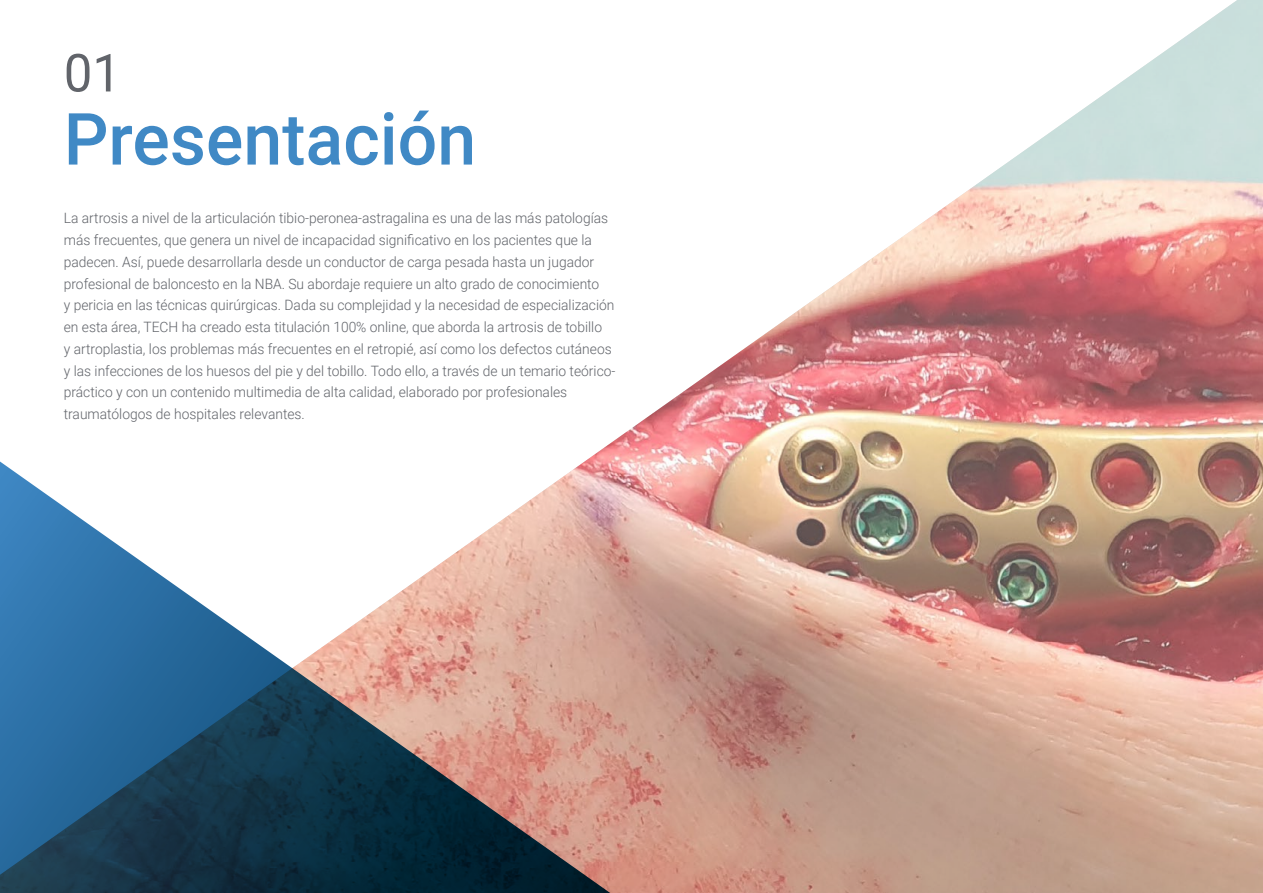
<style>
.page{position:relative;width:1263px;height:893px;background:#fff}
.page>*{position:absolute;margin:0;border:0;box-sizing:border-box;transform-origin:0 0}
.t1{font:500 72px "Roboto";color:#4089c5}
.t2{font:52.5px "Roboto";color:#61646a}
.t3{font:300 14.25px/21.8px "Roboto";color:#61646a}
</style>
<div class="page">
<img style="left:606px;top:0;width:657px;height:893px">
<svg style="left:0;top:446px;width:640px;height:447px"></svg>
<h2 class="t2" style="left:64px;top:36px;width:59px">01</h2>
<h1 class="t1" style="left:64px;top:89px;width:414px">Presentación</h1>
<p class="t3" style="left:64px;top:207px;width:553px">La artrosis a nivel de la articulación tibio-peronea-astragalina es una de las más patologías más frecuentes, que genera un nivel de incapacidad significativo en los pacientes que la padecen. Así, puede desarrollarla desde un conductor de carga pesada hasta un jugador profesional de baloncesto en la NBA. Su abordaje requiere un alto grado de conocimiento<br>y pericia en las técnicas quirúrgicas. Dada su complejidad y la necesidad de especialización en esta área, TECH ha creado esta titulación 100% online, que aborda la artrosis de tobillo<br>y artroplastia, los problemas más frecuentes en el retropié, así como los defectos cutáneos y las infecciones de los huesos del pie y del tobillo. Todo ello, a través de un temario teórico&shy;práctico y con un contenido multimedia de alta calidad, elaborado por profesionales traumatólogos de hospitales relevantes.</p>
</div>
